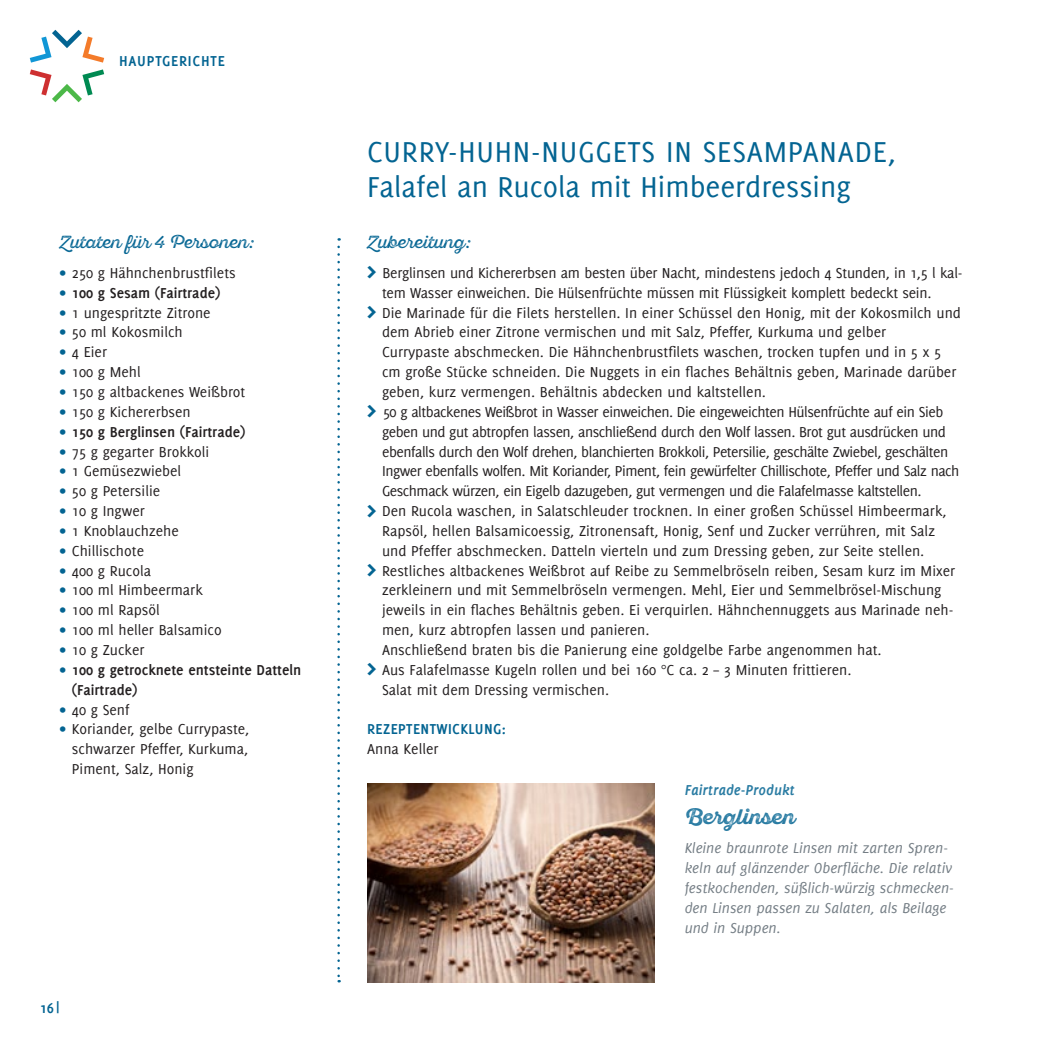
<style>
.page{position:relative;width:1042px;height:1042px;background:#fff}
.page>*{position:absolute;margin:0;border:0;box-sizing:border-box;transform-origin:0 0}
.t1{font:31.5px/35px "Delicious";color:#036492}
.t2{font:21px "Sant Elia Rough Alt Bold Two";color:#036492}
.t3{font:17.5px "Sant Elia Rough Alt Two";color:#036492}
.t4{font:15.75px/19.8px "Delicious";color:#231f20;text-align:justify}
.t5{font:15.75px "Delicious";letter-spacing:-.03em;color:#231f20}
.t6{font:italic 15.75px/19.8px "Delicious";color:#5b666f}
.t7{font:700 15.75px/19.8px "Delicious";color:#231f20}
.t8{font:700 15.75px "Delicious";letter-spacing:.025em;color:#036492}
.t9{font:italic 700 15.75px "Delicious";color:#036492}
.t10{font:700 15.75px "Delicious";letter-spacing:.05em;color:#036492}
.s1{color:#036492}
.s2{font-weight:400;color:#036492}
.s3{font-weight:700;font-size:31.5px;color:#036492}
</style>
<div class="page">
<svg style="left:30px;top:30px;width:74px;height:33px"></svg>
<svg style="left:30px;top:69px;width:74px;height:33px"></svg>
<svg style="left:337px;top:247px;width:3px;height:735px"></svg>
<img style="left:367px;top:784px;width:288px;height:198px">
<p class="t10" style="left:119px;top:51px;width:107px">HAUPTGERICHTE</p>
<p class="t3" style="left:60px;top:232px;width:196px">Zutaten für 4 Personen:</p>
<p class="t4" style="left:60px;top:263px;width:178px"><span class="s1">•</span> 250 g Hähnchenbrustfilets</p>
<p class="t7" style="left:60px;top:282px;width:162px"><span class="s2">•</span> 100 g Sesam (Fairtrade)</p>
<p class="t4" style="left:60px;top:302px;width:153px"><span class="s1">•</span> 1 ungespritzte Zitrone</p>
<p class="t4" style="left:60px;top:322px;width:125px"><span class="s1">•</span> 50 ml Kokosmilch</p>
<p class="t4" style="left:60px;top:342px;width:49px"><span class="s1">•</span> 4 Eier</p>
<p class="t4" style="left:60px;top:362px;width:83px"><span class="s1">•</span> 100 g Mehl</p>
<p class="t4" style="left:60px;top:382px;width:187px"><span class="s1">•</span> 150 g altbackenes Weißbrot</p>
<p class="t4" style="left:60px;top:401px;width:133px"><span class="s1">•</span> 150 g Kichererbsen</p>
<p class="t7" style="left:60px;top:421px;width:187px"><span class="s2">•</span> 150 g Berglinsen (Fairtrade)</p>
<p class="t4" style="left:60px;top:441px;width:151px"><span class="s1">•</span> 75 g gegarter Brokkoli</p>
<p class="t4" style="left:60px;top:461px;width:123px"><span class="s1">•</span> 1 Gemüsezwiebel</p>
<p class="t4" style="left:60px;top:481px;width:102px"><span class="s1">•</span> 50 g Petersilie</p>
<p class="t4" style="left:60px;top:501px;width:87px"><span class="s1">•</span> 10 g Ingwer</p>
<p class="t4" style="left:60px;top:521px;width:121px"><span class="s1">•</span> 1 Knoblauchzehe</p>
<p class="t4" style="left:60px;top:540px;width:86px"><span class="s1">•</span> Chillischote</p>
<p class="t4" style="left:60px;top:560px;width:93px"><span class="s1">•</span> 400 g Rucola</p>
<p class="t4" style="left:60px;top:580px;width:145px"><span class="s1">•</span> 100 ml Himbeermark</p>
<p class="t4" style="left:60px;top:600px;width:102px"><span class="s1">•</span> 100 ml Rapsöl</p>
<p class="t4" style="left:60px;top:620px;width:164px"><span class="s1">•</span> 100 ml heller Balsamico</p>
<p class="t4" style="left:60px;top:640px;width:86px"><span class="s1">•</span> 10 g Zucker</p>
<p class="t7" style="left:72px;top:660px;width:231px;text-indent:-12px"><span class="s2">•</span> 100 g getrocknete entsteinte Datteln (Fairtrade)</p>
<p class="t4" style="left:60px;top:699px;width:72px"><span class="s1">•</span> 40 g Senf</p>
<p class="t4" style="left:72px;top:719px;width:179px;text-indent:-12px"><span class="s1">•</span> Koriander, gelbe Currypaste, schwarzer Pfeffer, Kurkuma, Piment, Salz, Honig</p>
<p class="t8" style="left:40px;top:999px;width:21px">16 |</p>
<h1 class="t1" style="left:367px;top:133px;width:530px">CURRY-HUHN-NUGGETS IN SESAMPANADE,<br>Falafel an Rucola mit Himbeerdressing</h1>
<p class="t3" style="left:367px;top:232px;width:105px">Zubereitung:</p>
<p class="t4" style="left:367px;top:263px;width:597px"><span class="s3">&gt;</span> Berglinsen und Kichererbsen am besten über Nacht, mindestens jedoch 4 Stunden, in 1,5 l kal-</p>
<p class="t4" style="left:382px;top:282px;width:551px">tem Wasser einweichen. Die Hülsenfrüchte müssen mit Flüssigkeit komplett bedeckt sein.</p>
<p class="t4" style="left:367px;top:302px;width:595px"><span class="s3">&gt;</span> Die Marinade für die Filets herstellen. In einer Schüssel den Honig, mit der Kokosmilch und</p>
<p class="t4" style="left:382px;top:322px;width:505px">dem Abrieb einer Zitrone vermischen und mit Salz, Pfeffer, Kurkuma und gelber</p>
<p class="t4" style="left:382px;top:342px;width:561px">Currypaste abschmecken. Die Hähnchenbrustfilets waschen, trocken tupfen und in 5 x 5</p>
<p class="t4" style="left:382px;top:362px;width:576px">cm große Stücke schneiden. Die Nuggets in ein flaches Behältnis geben, Marinade darüber</p>
<p class="t4" style="left:382px;top:382px;width:385px">geben, kurz vermengen. Behältnis abdecken und kaltstellen.</p>
<p class="t5" style="left:367px;top:403px;width:578px"><span class="s3">&gt;</span> 50 g altbackenes Weißbrot in Wasser einweichen. Die eingeweichten Hülsenfrüchte auf ein Sieb</p>
<p class="t5" style="left:382px;top:423px;width:565px">geben und gut abtropfen lassen, anschließend durch den Wolf lassen. Brot gut ausdrücken und</p>
<p class="t5" style="left:382px;top:442px;width:568px">ebenfalls durch den Wolf drehen, blanchierten Brokkoli, Petersilie, geschälte Zwiebel, geschälten</p>
<p class="t5" style="left:382px;top:462px;width:579px">Ingwer ebenfalls wolfen. Mit Koriander, Piment, fein gewürfelter Chillischote, Pfeffer und Salz nach</p>
<p class="t5" style="left:382px;top:482px;width:541px">Geschmack würzen, ein Eigelb dazugeben, gut vermengen und die Falafelmasse kaltstellen.</p>
<p class="t4" style="left:367px;top:501px;width:581px"><span class="s3">&gt;</span> Den Rucola waschen, in Salatschleuder trocknen. In einer großen Schüssel Himbeermark,</p>
<p class="t4" style="left:382px;top:521px;width:554px">Rapsöl, hellen Balsamicoessig, Zitronensaft, Honig, Senf und Zucker verrühren, mit Salz</p>
<p class="t4" style="left:382px;top:540px;width:544px">und Pfeffer abschmecken. Datteln vierteln und zum Dressing geben, zur Seite stellen.</p>
<p class="t4" style="left:367px;top:560px;width:589px"><span class="s3">&gt;</span> Restliches altbackenes Weißbrot auf Reibe zu Semmelbröseln reiben, Sesam kurz im Mixer</p>
<p class="t4" style="left:382px;top:580px;width:561px">zerkleinern und mit Semmelbröseln vermengen. Mehl, Eier und Semmelbrösel-Mischung</p>
<p class="t4" style="left:382px;top:600px;width:573px">jeweils in ein flaches Behältnis geben. Ei verquirlen. Hähnchennuggets aus Marinade neh-</p>
<p class="t4" style="left:382px;top:620px;width:269px">men, kurz abtropfen lassen und panieren.</p>
<p class="t4" style="left:382px;top:640px;width:501px">Anschließend braten bis die Panierung eine goldgelbe Farbe angenommen hat.</p>
<p class="t4" style="left:367px;top:659px;width:486px"><span class="s3">&gt;</span> Aus Falafelmasse Kugeln rollen und bei 160 °C ca. 2 – 3 Minuten frittieren.</p>
<p class="t4" style="left:382px;top:679px;width:228px">Salat mit dem Dressing vermischen.</p>
<p class="t8" style="left:367px;top:720px;width:140px">REZEPTENTWICKLUNG:</p>
<p class="t4" style="left:367px;top:739px;width:73px">Anna Keller</p>
<p class="t9" style="left:685px;top:781px;width:112px">Fairtrade-Produkt</p>
<h2 class="t2" style="left:685px;top:804px;width:112px">Berglinsen</h2>
<p class="t6" style="left:685px;top:838px;width:271px">Kleine braunrote Linsen mit zarten Spren&shy;keln auf glänzender Oberfläche. Die relativ festkochenden, süßlich-würzig schmecken&shy;den Linsen passen zu Salaten, als Beilage und in Suppen.</p>
</div>
